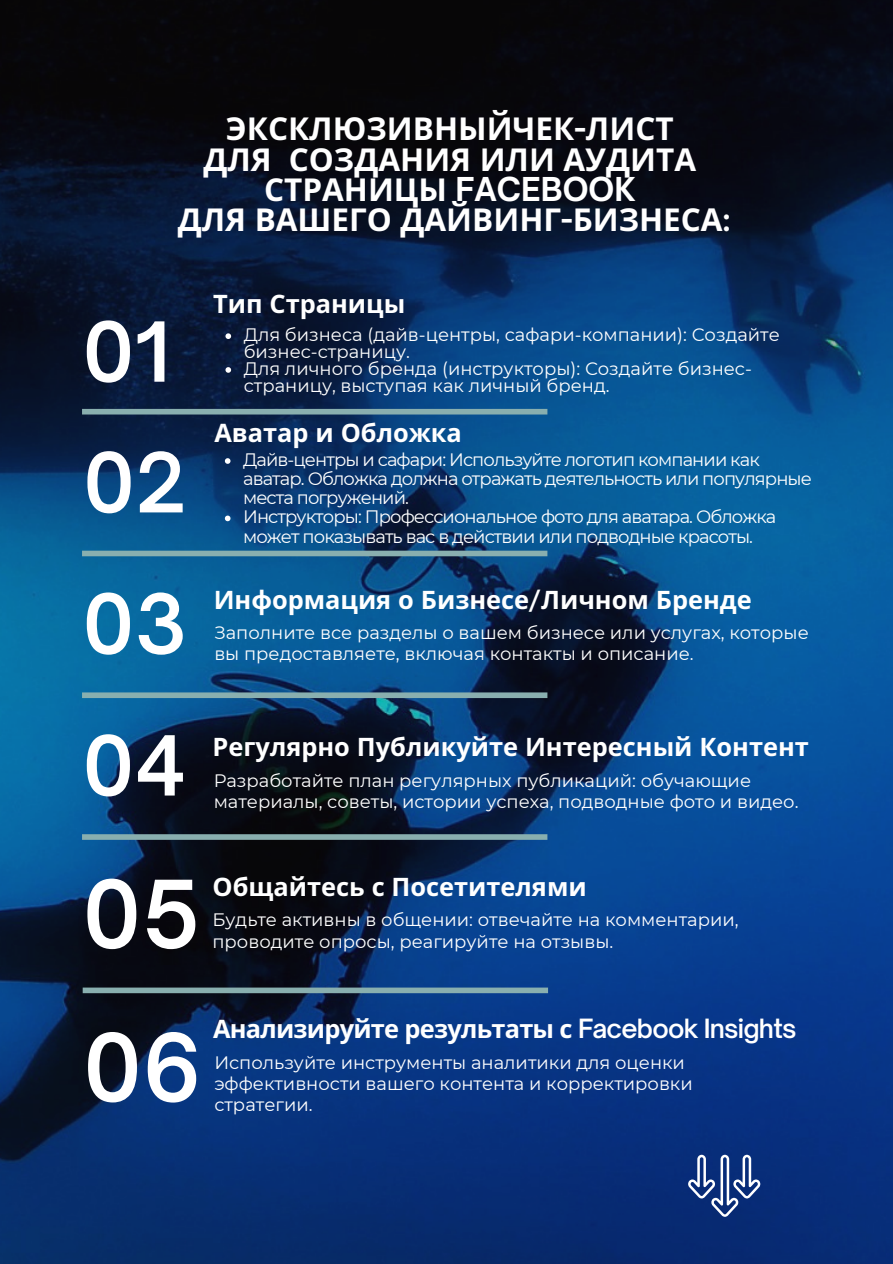
<style>
.page{position:relative;width:893px;height:1264px;background:#fff}
.page>*{position:absolute;margin:0;border:0;box-sizing:border-box;transform-origin:0 0}
.t1{font:600 89.55px "Open Sauce One";color:#fff}
.t2{font:600 79.05px "Open Sauce One";color:#fff}
.t3{font:700 31.5px/30.3px "Noto Sans";color:#fff;text-align:center}
.t4{font:700 25.35px "Noto Sans";color:#fff}
.t5{font:700 25.35px "Noto Sans";letter-spacing:-.03em;color:#fff}
.t6{font:18px/21.3px "Montserrat";color:#fff}
.t7{font:18px/19.2px "Montserrat";letter-spacing:-.05em;color:#fff}
.s1{font-family:"Open Sauce One"}
.s2{font-family:"Open Sauce One";font-weight:600}
</style>
<div class="page">
<img style="left:0;top:0;width:892px;height:1263px">
<div style="left:82px;top:409px;width:465px;height:5px;background:#89afaf"></div>
<div style="left:82px;top:550px;width:465px;height:6px;background:#89afaf"></div>
<div style="left:82px;top:692px;width:465px;height:6px;background:#89afaf"></div>
<div style="left:82px;top:834px;width:465px;height:5px;background:#89afaf"></div>
<div style="left:83px;top:987px;width:465px;height:6px;background:#89afaf"></div>
<svg style="left:687px;top:1154px;width:73px;height:62px"></svg>
<svg style="left:225px;top:333px;width:6px;height:6px"></svg>
<svg style="left:225px;top:367px;width:6px;height:6px"></svg>
<svg style="left:225px;top:458px;width:5px;height:6px"></svg>
<svg style="left:225px;top:515px;width:5px;height:6px"></svg>
<p class="t3" style="left:178px;top:113px;width:554px">ЭКСКЛЮЗИВНЫЙЧЕК<span class="s1">-</span>ЛИСТ<br>ДЛЯ СОЗДАНИЯ ИЛИ АУДИТА<br>СТРАНИЦЫ <span class="s1">FACEBOOK<br></span>ДЛЯ ВАШЕГО ДАЙВИНГ<span class="s1">-</span>БИЗНЕСА<span class="s1">:</span></p>
<p class="t4" style="left:213px;top:286px;width:194px">Тип Страницы</p>
<h1 class="t2" style="left:82px;top:302px;width:89px">01</h1>
<p class="t6" style="left:244px;top:326px;width:537px;line-height:16.8px">Для бизнеса (дайв-центры, сафари-компании): Создайте бизнес-страницу.</p>
<h2 class="t6" style="left:244px;top:360px;width:509px;line-height:16.8px">Для личного бренда (инструкторы): Создайте бизнес&shy;страницу, выступая как личный бренд.</h2>
<p class="t2" style="left:83px;top:433px;width:105px">02</p>
<p class="t4" style="left:214px;top:415px;width:249px">Аватар и Обложка</p>
<p class="t7" style="left:243px;top:450px;width:570px">Дайв-центры и сафари: Используйте логотип компании как аватар. Обложка должна отражать деятельность или популярные места погружений.</p>
<p class="t7" style="left:243px;top:507px;width:534px">Инструкторы: Профессиональное фото для аватара. Обложка может показывать вас в действии или подводные красоты.</p>
<p class="t2" style="left:82px;top:574px;width:106px">03</p>
<h2 class="t4" style="left:214px;top:582px;width:539px">Информация о Бизнесе<span class="s2">/</span>Личном Бренде</h2>
<h2 class="t6" style="left:214px;top:621px;width:596px">Заполните все разделы о вашем бизнесе или услугах, которые вы предоставляете, включая контакты и описание.</h2>
<p class="t2" style="left:82px;top:716px;width:106px">04</p>
<h2 class="t4" style="left:212px;top:728px;width:598px">Регулярно Публикуйте Интересный Контент</h2>
<p class="t6" style="left:214px;top:770px;width:586px">Разработайте план регулярных публикаций: обучающие материалы, советы, истории успеха, подводные фото и видео.</p>
<p class="t1" style="left:82px;top:858px;width:120px">05</p>
<h2 class="t4" style="left:212px;top:869px;width:376px">Общайтесь с Посетителями</h2>
<p class="t6" style="left:212px;top:909px;width:527px">Будьте активны в общении: отвечайте на комментарии, проводите опросы, реагируйте на отзывы.</p>
<p class="t1" style="left:83px;top:1011px;width:120px">06</p>
<p class="t5" style="left:213px;top:1011px;width:585px">Анализируйте результаты с <span class="s2">Facebook Insights</span></p>
<h2 class="t6" style="left:214px;top:1051px;width:480px">Используйте инструменты аналитики для оценки эффективности вашего контента и корректировки стратегии.</h2>
</div>
